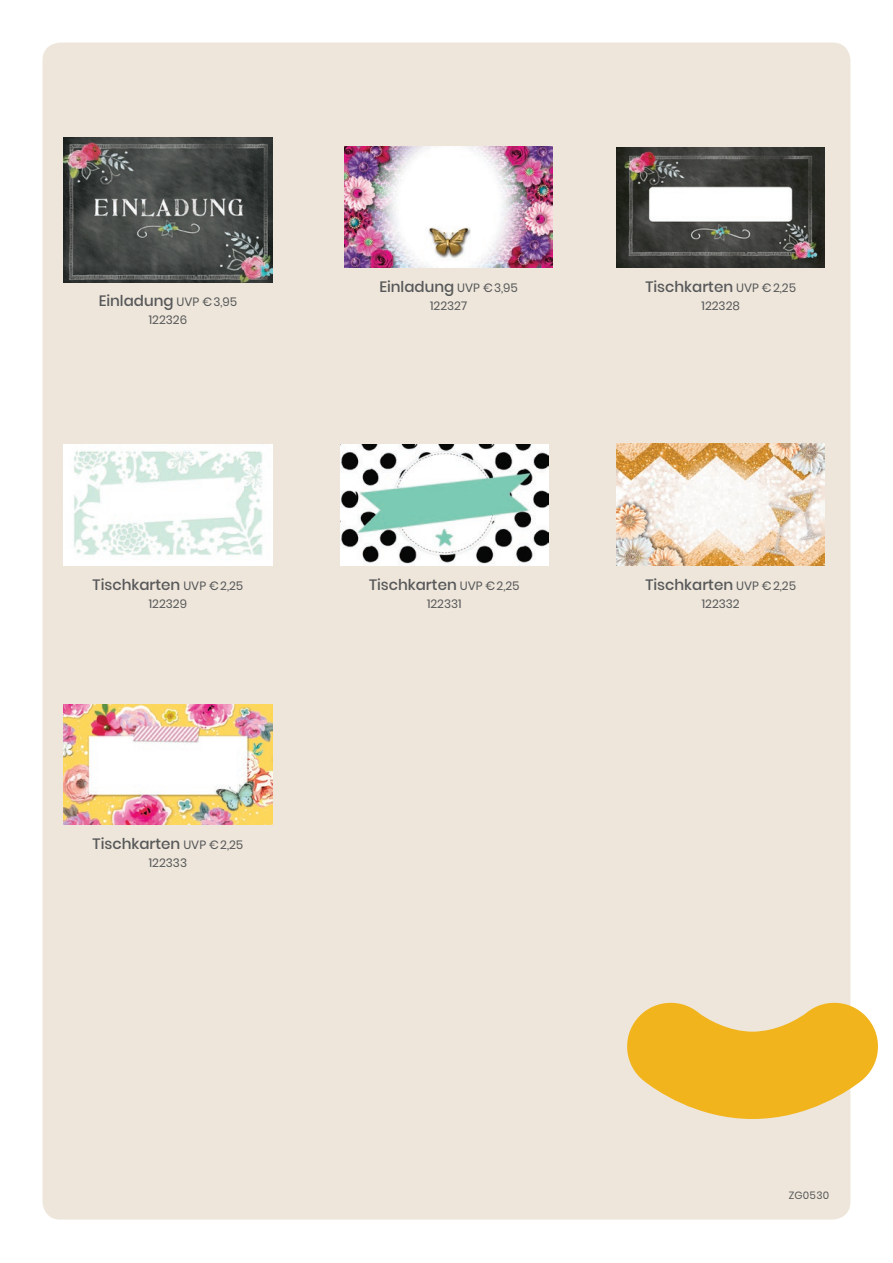
<style>
.page{position:relative;width:893px;height:1263px;background:#fff}
.page>*{position:absolute;margin:0;border:0;box-sizing:border-box;transform-origin:0 0}
.t1{font:500 15px "Poppins";color:#57585a}
.t2{font:12px/18px "Poppins";color:#57585a}
.t3{font:10.5px "Poppins";letter-spacing:.025em;color:#57585a}
.s1{font-weight:400;font-size:12px}
</style>
<div class="page">
<div style="left:43px;top:43px;width:807px;height:1176px;background:#eee6da;border-radius:18px"></div>
<img style="left:617px;top:147px;width:208px;height:121px">
<img style="left:617px;top:444px;width:208px;height:122px">
<img style="left:64px;top:445px;width:208px;height:121px">
<img style="left:64px;top:704px;width:208px;height:121px">
<img style="left:340px;top:445px;width:209px;height:121px">
<svg style="left:627px;top:997px;width:251px;height:122px"></svg>
<img style="left:344px;top:146px;width:209px;height:122px">
<img style="left:64px;top:137px;width:208px;height:145px">
<p class="t1" style="left:379px;top:278px;width:140px">Einladung <span class="s1">UVP €3,95</span></p>
<p class="t1" style="left:99px;top:292px;width:76px">Einladung</p>
<p class="t2" style="left:430px;top:297px;width:38px">122327</p>
<p class="t2" style="left:149px;top:293px;width:90px;text-indent:28px">UVP €3,95<br>122326</p>
<p class="t1" style="left:93px;top:576px;width:152px">Tischkarten <span class="s1">UVP €2,25</span></p>
<p class="t2" style="left:149px;top:595px;width:40px">122329</p>
<p class="t1" style="left:93px;top:835px;width:152px">Tischkarten <span class="s1">UVP €2,25</span></p>
<p class="t2" style="left:149px;top:854px;width:40px">122333</p>
<p class="t1" style="left:369px;top:576px;width:152px">Tischkarten <span class="s1">UVP €2,25</span></p>
<p class="t2" style="left:427px;top:595px;width:36px">122331</p>
<p class="t1" style="left:645px;top:278px;width:152px">Tischkarten <span class="s1">UVP €2,25</span></p>
<p class="t2" style="left:702px;top:297px;width:40px">122328</p>
<p class="t1" style="left:645px;top:576px;width:152px">Tischkarten <span class="s1">UVP €2,25</span></p>
<p class="t2" style="left:702px;top:595px;width:39px">122332</p>
<p class="t3" style="left:789px;top:1189px;width:42px">ZG0530</p>
</div>
